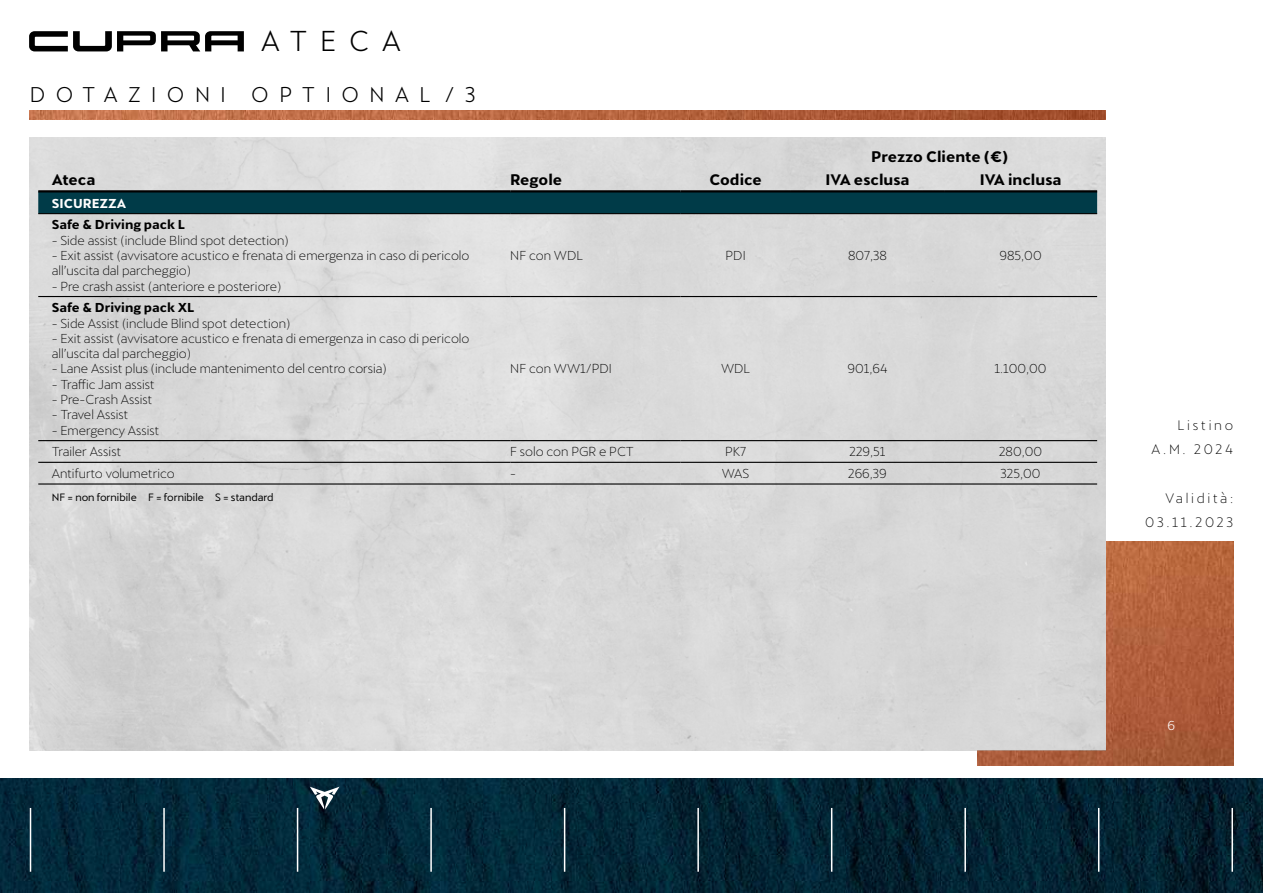
<style>
.page{position:relative;width:1263px;height:893px;background:#fff}
.page>*{position:absolute;margin:0;border:0;box-sizing:border-box;transform-origin:0 0}
.t1{font:28.35px "Cupra";letter-spacing:.45em;color:#000}
.t2{font:21px "Cupra";letter-spacing:.5em;color:#000}
.t3{font:700 15px "Cupra";color:#000}
.t4{font:300 13.5px/24px "Cupra";letter-spacing:.2em;color:#000;text-align:right}
.t5{font:300 12.75px/15.3px "Cupra";color:#000}
.t6{font:700 12.75px "Cupra";color:#000}
.t7{font:700 12.75px "Cupra";color:#fff}
.t8{font:12.75px "Cupra";color:#fff}
.t9{font:10.5px "Cupra";color:#000}
</style>
<div class="page">
<img style="left:977px;top:542px;width:256px;height:223px">
<img style="left:30px;top:111px;width:1076px;height:8px">
<img style="left:0;top:778px;width:1263px;height:115px">
<hr style="left:30px;top:808px;width:1px;height:64px;background:#fff">
<hr style="left:163px;top:808px;width:2px;height:64px;background:#fff">
<hr style="left:297px;top:808px;width:1px;height:64px;background:#fff">
<hr style="left:430px;top:808px;width:2px;height:64px;background:#fff">
<hr style="left:564px;top:808px;width:1px;height:64px;background:#fff">
<hr style="left:697px;top:808px;width:2px;height:64px;background:#fff">
<hr style="left:831px;top:808px;width:1px;height:64px;background:#fff">
<hr style="left:964px;top:808px;width:2px;height:64px;background:#fff">
<hr style="left:1098px;top:808px;width:1px;height:64px;background:#fff">
<hr style="left:1231px;top:808px;width:2px;height:64px;background:#fff">
<svg style="left:310px;top:787px;width:29px;height:22px"></svg>
<svg style="left:29px;top:31px;width:215px;height:20px"></svg>
<div style="left:38px;top:192px;width:1059px;height:21px;background:#003b48"></div>
<hr style="left:38px;top:190px;width:472px;height:2px;background:#000">
<hr style="left:510px;top:190px;width:170px;height:2px;background:#000">
<hr style="left:680px;top:190px;width:111px;height:2px;background:#000">
<hr style="left:791px;top:190px;width:153px;height:2px;background:#000">
<hr style="left:944px;top:190px;width:153px;height:2px;background:#000">
<hr style="left:38px;top:213px;width:472px;height:1px;background:#000">
<hr style="left:510px;top:213px;width:170px;height:1px;background:#000">
<hr style="left:680px;top:213px;width:111px;height:1px;background:#000">
<hr style="left:791px;top:213px;width:153px;height:1px;background:#000">
<hr style="left:944px;top:213px;width:153px;height:1px;background:#000">
<hr style="left:38px;top:296px;width:472px;height:1px;background:#000">
<hr style="left:510px;top:296px;width:170px;height:1px;background:#000">
<hr style="left:680px;top:296px;width:111px;height:1px;background:#000">
<hr style="left:791px;top:296px;width:153px;height:1px;background:#000">
<hr style="left:944px;top:296px;width:153px;height:1px;background:#000">
<hr style="left:38px;top:440px;width:472px;height:1px;background:#000">
<hr style="left:510px;top:440px;width:170px;height:1px;background:#000">
<hr style="left:680px;top:440px;width:111px;height:1px;background:#000">
<hr style="left:791px;top:440px;width:153px;height:1px;background:#000">
<hr style="left:944px;top:440px;width:153px;height:1px;background:#000">
<hr style="left:38px;top:462px;width:472px;height:1px;background:#000">
<hr style="left:510px;top:462px;width:170px;height:1px;background:#000">
<hr style="left:680px;top:462px;width:111px;height:1px;background:#000">
<hr style="left:791px;top:462px;width:153px;height:1px;background:#000">
<hr style="left:944px;top:462px;width:153px;height:1px;background:#000">
<hr style="left:38px;top:483px;width:472px;height:2px;background:#000">
<hr style="left:510px;top:483px;width:170px;height:2px;background:#000">
<hr style="left:680px;top:483px;width:111px;height:2px;background:#000">
<hr style="left:791px;top:483px;width:153px;height:2px;background:#000">
<hr style="left:944px;top:483px;width:153px;height:2px;background:#000">
<h1 class="t1" style="left:261px;top:16px;width:141px">ATECA</h1>
<h2 class="t2" style="left:30px;top:76px;width:447px">DOTAZIONI OPTIONAL /3</h2>
<p class="t3" style="left:871px;top:148px;width:139px">Prezzo Cliente (€)</p>
<p class="t3" style="left:52px;top:171px;width:45px">Ateca</p>
<p class="t3" style="left:510px;top:171px;width:54px">Regole</p>
<p class="t3" style="left:709px;top:171px;width:54px">Codice</p>
<p class="t3" style="left:825px;top:171px;width:85px">IVA esclusa</p>
<p class="t3" style="left:980px;top:171px;width:83px">IVA inclusa</p>
<p class="t7" style="left:52px;top:196px;width:76px">SICUREZZA</p>
<p class="t6" style="left:52px;top:217px;width:135px">Safe &amp; Driving pack L</p>
<p class="t5" style="left:52px;top:230px;width:238px">- Side assist (include Blind spot detection)</p>
<p class="t5" style="left:52px;top:246px;width:419px">- Exit assist (avvisatore acustico e frenata di emergenza in caso di pericolo all’uscita dal parcheggio)</p>
<p class="t5" style="left:52px;top:276px;width:231px">- Pre crash assist (anteriore e posteriore)</p>
<p class="t5" style="left:510px;top:246px;width:74px">NF con WDL</p>
<p class="t5" style="left:726px;top:246px;width:22px">PDI</p>
<p class="t5" style="left:848px;top:246px;width:40px">807,38</p>
<p class="t5" style="left:999px;top:246px;width:44px">985,00</p>
<p class="t6" style="left:52px;top:300px;width:144px">Safe &amp; Driving pack XL</p>
<p class="t5" style="left:52px;top:313px;width:240px">- Side Assist (include Blind spot detection)</p>
<p class="t5" style="left:52px;top:329px;width:419px">- Exit assist (avvisatore acustico e frenata di emergenza in caso di pericolo all’uscita dal parcheggio)</p>
<p class="t5" style="left:52px;top:359px;width:337px">- Lane Assist plus (include mantenimento del centro corsia)</p>
<p class="t5" style="left:52px;top:374px;width:104px">- Traffic Jam assist</p>
<p class="t5" style="left:52px;top:390px;width:102px">- Pre-Crash Assist</p>
<p class="t5" style="left:52px;top:405px;width:78px">- Travel Assist</p>
<p class="t5" style="left:52px;top:420px;width:109px">- Emergency Assist</p>
<p class="t5" style="left:510px;top:359px;width:103px">NF con WW1/PDI</p>
<p class="t5" style="left:721px;top:359px;width:31px">WDL</p>
<p class="t5" style="left:847px;top:359px;width:42px">901,64</p>
<p class="t5" style="left:994px;top:359px;width:53px">1.100,00</p>
<p class="t5" style="left:52px;top:442px;width:71px">Trailer Assist</p>
<p class="t5" style="left:510px;top:442px;width:125px">F solo con PGR e PCT</p>
<p class="t5" style="left:725px;top:442px;width:23px">PK7</p>
<p class="t5" style="left:849px;top:442px;width:38px">229,51</p>
<p class="t5" style="left:999px;top:442px;width:45px">280,00</p>
<p class="t5" style="left:52px;top:464px;width:125px">Antifurto volumetrico</p>
<p class="t5" style="left:510px;top:464px;width:7px">-</p>
<p class="t5" style="left:722px;top:464px;width:29px">WAS</p>
<p class="t5" style="left:848px;top:464px;width:40px">266,39</p>
<p class="t5" style="left:1000px;top:464px;width:41px">325,00</p>
<p class="t9" style="left:52px;top:487px;width:223px">NF = non fornibile F = fornibile S = standard</p>
<p class="t4" style="left:1151px;top:411px;width:83px">Listino<br>A.M. 2024</p>
<p class="t4" style="left:1145px;top:484px;width:90px">Validità:<br>03.11.2023</p>
<p class="t8" style="left:1167px;top:714px;width:9px">6</p>
</div>
